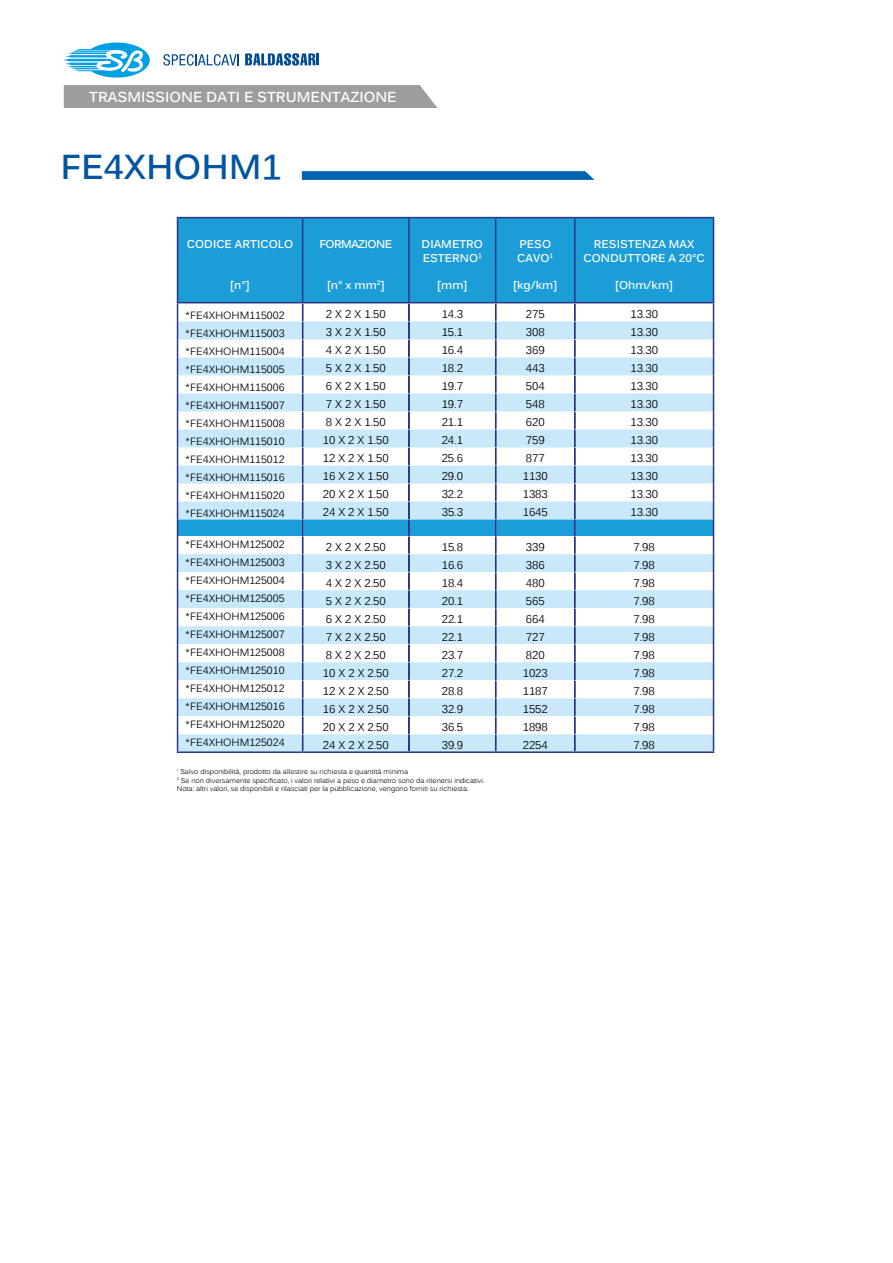
<style>
.page{position:relative;width:893px;height:1263px;background:#fff}
.page>*{position:absolute;margin:0;border:0;box-sizing:border-box;transform-origin:0 0}
.t1{font:700 34.5px "Kalinga";color:#0355a0}
.t2{font:700 14.4px "Kalinga";color:#fff}
.t3{font:11.25px "Kalinga";color:#000}
.t4{font:700 11.25px/13.5px "Kalinga";color:#fff}
.t5{font:700 11.25px "Kalinga";letter-spacing:-.05em;color:#fff}
.t6{font:10.5px/18px "Kalinga";color:#000;text-align:justify}
.t7{font:6.9px/8.2px "Kalinga";color:#000}
</style>
<div class="page">
<svg style="left:64px;top:43px;width:86px;height:35px"></svg>
<svg style="left:163px;top:54px;width:76px;height:12px"></svg>
<svg style="left:245px;top:53px;width:74px;height:13px"></svg>
<div style="left:64px;top:85px;width:374px;height:23px;background:#9d9d9c"></div>
<div style="left:178px;top:218px;width:535px;height:84px;background:#1d9dd8"></div>
<hr style="left:177px;top:751px;width:126px;height:2px;background:#283583">
<hr style="left:303px;top:751px;width:106px;height:2px;background:#283583">
<hr style="left:409px;top:751px;width:87px;height:2px;background:#283583">
<hr style="left:496px;top:751px;width:79px;height:2px;background:#283583">
<hr style="left:575px;top:751px;width:139px;height:2px;background:#283583">
<svg style="left:177px;top:303px;width:537px;height:448px"></svg>
<hr style="left:177px;top:217px;width:126px;height:1px;background:#283583">
<hr style="left:177px;top:218px;width:1px;height:84px;background:#283583">
<hr style="left:303px;top:217px;width:106px;height:1px;background:#283583">
<hr style="left:302px;top:218px;width:1px;height:84px;background:#283583">
<hr style="left:409px;top:217px;width:87px;height:1px;background:#283583">
<hr style="left:408px;top:218px;width:2px;height:84px;background:#283583">
<hr style="left:496px;top:217px;width:79px;height:1px;background:#283583">
<hr style="left:495px;top:218px;width:1px;height:84px;background:#283583">
<hr style="left:575px;top:217px;width:139px;height:1px;background:#283583">
<hr style="left:574px;top:218px;width:2px;height:84px;background:#283583">
<hr style="left:713px;top:218px;width:1px;height:84px;background:#283583">
<hr style="left:177px;top:302px;width:126px;height:1px;background:#283583">
<hr style="left:303px;top:302px;width:106px;height:1px;background:#283583">
<hr style="left:409px;top:302px;width:87px;height:1px;background:#283583">
<hr style="left:496px;top:302px;width:79px;height:1px;background:#283583">
<hr style="left:575px;top:302px;width:139px;height:1px;background:#283583">
<svg style="left:302px;top:171px;width:293px;height:9px;background:#0c6bb3"></svg>
<p class="t2" style="left:89px;top:87px;width:309px">TRASMISSIONE DATI E STRUMENTAZIONE</p>
<h1 class="t1" style="left:61px;top:144px;width:223px">FE4XHOHM1</h1>
<p class="t4" style="left:187px;top:239px;width:108px">CODICE ARTICOLO</p>
<p class="t4" style="left:230px;top:279px;width:21px">[n°]</p>
<p class="t6" style="left:186px;top:307px;width:100px">*FE4XHOHM115002 *FE4XHOHM115003 *FE4XHOHM115004 *FE4XHOHM115005 *FE4XHOHM115006 *FE4XHOHM115007 *FE4XHOHM115008 *FE4XHOHM115010 *FE4XHOHM115012 *FE4XHOHM115016 *FE4XHOHM115020 *FE4XHOHM115024</p>
<p class="t6" style="left:186px;top:536px;width:100px">*FE4XHOHM125002 *FE4XHOHM125003 *FE4XHOHM125004 *FE4XHOHM125005 *FE4XHOHM125006 *FE4XHOHM125007 *FE4XHOHM125008 *FE4XHOHM125010 *FE4XHOHM125012 *FE4XHOHM125016 *FE4XHOHM125020 *FE4XHOHM125024</p>
<p class="t5" style="left:319px;top:237px;width:74px">FORMAZIONE</p>
<p class="t4" style="left:327px;top:279px;width:59px">[n° x mm<sup>2</sup>]</p>
<p class="t4" style="left:422px;top:239px;width:63px">DIAMETRO<br>ESTERNO<sup>1</sup></p>
<p class="t4" style="left:437px;top:279px;width:32px">[mm]</p>
<p class="t4" style="left:517px;top:239px;width:38px">PESO<br>CAVO<sup>1</sup></p>
<p class="t4" style="left:513px;top:279px;width:46px">[kg/km]</p>
<p class="t4" style="left:583px;top:239px;width:123px;text-align:center">RESISTENZA MAX<br>CONDUTTORE A 20°C</p>
<p class="t4" style="left:615px;top:279px;width:59px">[Ohm/km]</p>
<p class="t3" style="left:326px;top:307px;width:61px">2 X 2 X 1.50</p>
<p class="t3" style="left:442px;top:307px;width:23px">14.3</p>
<p class="t3" style="left:526px;top:307px;width:20px">275</p>
<p class="t3" style="left:630px;top:307px;width:29px">13.30</p>
<p class="t3" style="left:326px;top:325px;width:61px">3 X 2 X 1.50</p>
<p class="t3" style="left:442px;top:325px;width:23px">15.1</p>
<p class="t3" style="left:526px;top:325px;width:20px">308</p>
<p class="t3" style="left:630px;top:325px;width:29px">13.30</p>
<p class="t3" style="left:326px;top:343px;width:61px">4 X 2 X 1.50</p>
<p class="t3" style="left:442px;top:343px;width:23px">16.4</p>
<p class="t3" style="left:526px;top:343px;width:20px">369</p>
<p class="t3" style="left:630px;top:343px;width:29px">13.30</p>
<p class="t3" style="left:326px;top:361px;width:61px">5 X 2 X 1.50</p>
<p class="t3" style="left:442px;top:361px;width:23px">18.2</p>
<p class="t3" style="left:526px;top:361px;width:20px">443</p>
<p class="t3" style="left:630px;top:361px;width:29px">13.30</p>
<p class="t3" style="left:326px;top:379px;width:61px">6 X 2 X 1.50</p>
<p class="t3" style="left:442px;top:379px;width:23px">19.7</p>
<p class="t3" style="left:526px;top:379px;width:20px">504</p>
<p class="t3" style="left:630px;top:379px;width:29px">13.30</p>
<p class="t3" style="left:326px;top:397px;width:61px">7 X 2 X 1.50</p>
<p class="t3" style="left:442px;top:397px;width:23px">19.7</p>
<p class="t3" style="left:526px;top:397px;width:20px">548</p>
<p class="t3" style="left:630px;top:397px;width:29px">13.30</p>
<p class="t3" style="left:326px;top:415px;width:61px">8 X 2 X 1.50</p>
<p class="t3" style="left:442px;top:415px;width:23px">21.1</p>
<p class="t3" style="left:526px;top:415px;width:20px">620</p>
<p class="t3" style="left:630px;top:415px;width:29px">13.30</p>
<p class="t3" style="left:323px;top:433px;width:68px">10 X 2 X 1.50</p>
<p class="t3" style="left:442px;top:433px;width:23px">24.1</p>
<p class="t3" style="left:526px;top:433px;width:20px">759</p>
<p class="t3" style="left:630px;top:433px;width:29px">13.30</p>
<p class="t3" style="left:323px;top:451px;width:68px">12 X 2 X 1.50</p>
<p class="t3" style="left:442px;top:451px;width:23px">25.6</p>
<p class="t3" style="left:526px;top:451px;width:20px">877</p>
<p class="t3" style="left:630px;top:451px;width:29px">13.30</p>
<p class="t3" style="left:323px;top:469px;width:68px">16 X 2 X 1.50</p>
<p class="t3" style="left:442px;top:469px;width:23px">29.0</p>
<p class="t3" style="left:523px;top:469px;width:27px">1130</p>
<p class="t3" style="left:630px;top:469px;width:29px">13.30</p>
<p class="t3" style="left:323px;top:487px;width:68px">20 X 2 X 1.50</p>
<p class="t3" style="left:442px;top:487px;width:23px">32.2</p>
<p class="t3" style="left:523px;top:487px;width:27px">1383</p>
<p class="t3" style="left:630px;top:487px;width:29px">13.30</p>
<p class="t3" style="left:323px;top:505px;width:68px">24 X 2 X 1.50</p>
<p class="t3" style="left:442px;top:505px;width:23px">35.3</p>
<p class="t3" style="left:523px;top:505px;width:27px">1645</p>
<p class="t3" style="left:630px;top:505px;width:29px">13.30</p>
<p class="t3" style="left:326px;top:539px;width:61px">2 X 2 X 2.50</p>
<p class="t3" style="left:442px;top:539px;width:23px">15.8</p>
<p class="t3" style="left:526px;top:539px;width:20px">339</p>
<p class="t3" style="left:634px;top:539px;width:23px">7.98</p>
<p class="t3" style="left:326px;top:557px;width:61px">3 X 2 X 2.50</p>
<p class="t3" style="left:442px;top:557px;width:23px">16.6</p>
<p class="t3" style="left:526px;top:557px;width:20px">386</p>
<p class="t3" style="left:634px;top:557px;width:23px">7.98</p>
<p class="t3" style="left:326px;top:575px;width:61px">4 X 2 X 2.50</p>
<p class="t3" style="left:442px;top:575px;width:23px">18.4</p>
<p class="t3" style="left:526px;top:575px;width:20px">480</p>
<p class="t3" style="left:634px;top:575px;width:23px">7.98</p>
<p class="t3" style="left:326px;top:593px;width:61px">5 X 2 X 2.50</p>
<p class="t3" style="left:442px;top:593px;width:23px">20.1</p>
<p class="t3" style="left:526px;top:593px;width:20px">565</p>
<p class="t3" style="left:634px;top:593px;width:23px">7.98</p>
<p class="t3" style="left:326px;top:611px;width:61px">6 X 2 X 2.50</p>
<p class="t3" style="left:442px;top:611px;width:23px">22.1</p>
<p class="t3" style="left:526px;top:611px;width:20px">664</p>
<p class="t3" style="left:634px;top:611px;width:23px">7.98</p>
<p class="t3" style="left:326px;top:630px;width:61px">7 X 2 X 2.50</p>
<p class="t3" style="left:442px;top:630px;width:23px">22.1</p>
<p class="t3" style="left:526px;top:630px;width:20px">727</p>
<p class="t3" style="left:634px;top:630px;width:23px">7.98</p>
<p class="t3" style="left:326px;top:648px;width:61px">8 X 2 X 2.50</p>
<p class="t3" style="left:442px;top:648px;width:23px">23.7</p>
<p class="t3" style="left:526px;top:648px;width:20px">820</p>
<p class="t3" style="left:634px;top:648px;width:23px">7.98</p>
<p class="t3" style="left:323px;top:666px;width:68px">10 X 2 X 2.50</p>
<p class="t3" style="left:442px;top:666px;width:23px">27.2</p>
<p class="t3" style="left:523px;top:666px;width:27px">1023</p>
<p class="t3" style="left:634px;top:666px;width:23px">7.98</p>
<p class="t3" style="left:323px;top:684px;width:68px">12 X 2 X 2.50</p>
<p class="t3" style="left:442px;top:684px;width:23px">28.8</p>
<p class="t3" style="left:523px;top:684px;width:27px">1187</p>
<p class="t3" style="left:634px;top:684px;width:23px">7.98</p>
<p class="t3" style="left:323px;top:702px;width:68px">16 X 2 X 2.50</p>
<p class="t3" style="left:442px;top:702px;width:23px">32.9</p>
<p class="t3" style="left:523px;top:702px;width:27px">1552</p>
<p class="t3" style="left:634px;top:702px;width:23px">7.98</p>
<p class="t3" style="left:323px;top:720px;width:68px">20 X 2 X 2.50</p>
<p class="t3" style="left:442px;top:720px;width:23px">36.5</p>
<p class="t3" style="left:523px;top:720px;width:27px">1898</p>
<p class="t3" style="left:634px;top:720px;width:23px">7.98</p>
<p class="t3" style="left:323px;top:738px;width:68px">24 X 2 X 2.50</p>
<p class="t3" style="left:442px;top:738px;width:23px">39.9</p>
<p class="t3" style="left:523px;top:738px;width:27px">2254</p>
<p class="t3" style="left:634px;top:738px;width:23px">7.98</p>
<p class="t7" style="left:177px;top:768px;width:309px"><sup>*</sup> Salvo disponibilità, prodotto da allestire su richiesta e quantità minima<br><sup>1</sup> Se non diversamente specificato, i valori relativi a peso e diametro sono da ritenersi indicativi.<br>Nota: altri valori, se disponibili e rilasciati per la pubblicazione, vengono forniti su richiesta.</p>
</div>
